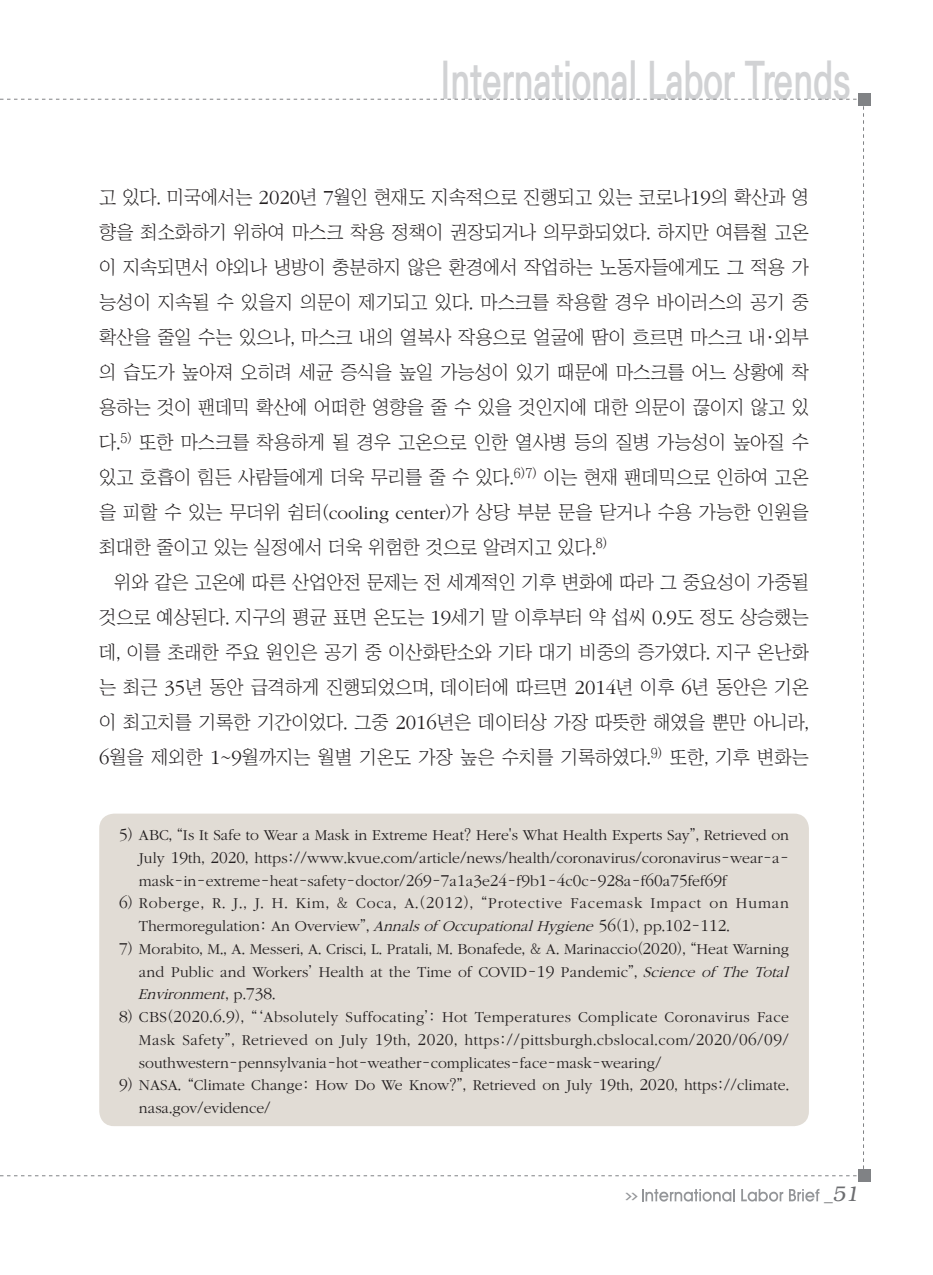
<style>
.page{position:relative;width:933px;height:1275px;background:#fff}
.page>*{position:absolute;margin:0;border:0;box-sizing:border-box;transform-origin:0 0}
.t1{font:700 50.4px "Ko Pub Dotum";color:#d1d2d4;scale:.7 1}
.t2{font:italic 300 21px "Bookman";color:#6c6d70}
.본문{font:18.9px/35px "Chosunilbo NM";color:#231f20;text-align:justify}
.각주{font:300 15.75px/22.8px "ITC Garamond Std";color:#231f20;text-align:justify}
.각주-2{font:300 15.75px/22.8px "ITC Garamond Std";letter-spacing:.055em;color:#231f20}
.t3{font:700 7.88px "Ko Pub Dotum";color:#939598;scale:2 1}
.s1{font-family:"ITC Garamond Std";font-weight:300;font-size:20.82px}
.s2{font-family:"ITC Garamond Std";font-weight:300}
.s3{font-size:17.32px}
.s4{font-family:"Chosunilbo NM";font-weight:400}
.s5{font-style:italic}
.s6{font-family:"Helvetica";font-weight:400;font-style:normal;font-size:17.5px}
</style>
<div class="page">
<div style="left:858px;top:93px;width:12px;height:12px;background:#808285"></div>
<div style="left:858px;top:1170px;width:12px;height:12px;background:#808285"></div>
<svg style="left:642px;top:1189px;width:93px;height:13px"></svg>
<svg style="left:741px;top:1189px;width:42px;height:13px"></svg>
<svg style="left:789px;top:1189px;width:30px;height:12px"></svg>
<div style="left:99px;top:814px;width:710px;height:312px;background:#e1dcd5;border-radius:15px"></div>
<h1 class="t1" style="left:440px;top:56px;width:588px">International Labor Trends</h1>
<p class="본문" style="left:99px;top:179px;width:711px">고 있다. 미국에서는 <span class="s1">2020</span>년 <span class="s1">7</span>월인 현재도 지속적으로 진행되고 있는 코로나<span class="s1">19</span>의 확산과 영 향을 최소화하기 위하여 마스크 착용 정책이 권장되거나 의무화되었다. 하지만 여름철 고온 이 지속되면서 야외나 냉방이 충분하지 않은 환경에서 작업하는 노동자들에게도 그 적용 가 능성이 지속될 수 있을지 의문이 제기되고 있다. 마스크를 착용할 경우 바이러스의 공기 중 확산을 줄일 수는 있으나, 마스크 내의 열복사 작용으로 얼굴에 땀이 흐르면 마스크 내·외부 의 습도가 높아져 오히려 세균 증식을 높일 가능성이 있기 때문에 마스크를 어느 상황에 착 용하는 것이 팬데믹 확산에 어떠한 영향을 줄 수 있을 것인지에 대한 의문이 끊이지 않고 있 다.<sup>5)</sup> 또한 마스크를 착용하게 될 경우 고온으로 인한 열사병 등의 질병 가능성이 높아질 수 있고 호흡이 힘든 사람들에게 더욱 무리를 줄 수 있다.<sup>6)7)</sup> 이는 현재 팬데믹으로 인하여 고온 을 피할 수 있는 무더위 쉼터(<span class="s2">cooling center</span>)가 상당 부분 문을 닫거나 수용 가능한 인원을 최대한 줄이고 있는 실정에서 더욱 위험한 것으로 알려지고 있다.<sup>8)</sup></p>
<p class="본문" style="left:99px;top:564px;width:711px;text-indent:15px">위와 같은 고온에 따른 산업안전 문제는 전 세계적인 기후 변화에 따라 그 중요성이 가중될 것으로 예상된다. 지구의 평균 표면 온도는 <span class="s1">19</span>세기 말 이후부터 약 섭씨 <span class="s1">0</span>.<span class="s1">9</span>도 정도 상승했는 데, 이를 초래한 주요 원인은 공기 중 이산화탄소와 기타 대기 비중의 증가였다. 지구 온난화 는 최근 <span class="s1">35</span>년 동안 급격하게 진행되었으며, 데이터에 따르면 <span class="s1">2014</span>년 이후 <span class="s1">6</span>년 동안은 기온 이 최고치를 기록한 기간이었다. 그중 <span class="s1">2016</span>년은 데이터상 가장 따뜻한 해였을 뿐만 아니라, <span class="s1">6</span>월을 제외한 <span class="s1">1</span>~<span class="s1">9</span>월까지는 월별 기온도 가장 높은 수치를 기록하였다.<sup>9)</sup> 또한, 기후 변화는</p>
<p class="각주" style="left:139px;top:824px;width:651px;text-indent:-20px"><span class="s3">5</span><span class="s4">)</span> ABC<span class="s4">, “</span>Is It Safe to Wear a Mask in Extreme Heat<span class="s4">?</span> Here<span class="s4">'</span>s What Health Experts Say<span class="s4">”,</span> Retrieved on July <span class="s3">19</span>th<span class="s4">,</span> <span class="s3">2020</span><span class="s4">,</span> https<span class="s4">://</span>www<span class="s4">.</span>kvue<span class="s4">.</span>com<span class="s4">/</span>article<span class="s4">/</span>news<span class="s4">/</span>health<span class="s4">/</span>coronavirus<span class="s4">/</span>coronavirus<span class="s4">-</span>wear<span class="s4">-</span>a&shy;mask<span class="s4">-</span>in<span class="s4">-</span>extreme<span class="s4">-</span>heat<span class="s4">-</span>safety<span class="s4">-</span>doctor<span class="s4">/</span><span class="s3">269</span><span class="s4">-</span><span class="s3">7</span>a<span class="s3">1</span>a<span class="s3">3</span>e<span class="s3">24</span><span class="s4">-</span>f<span class="s3">9</span>b<span class="s3">1</span><span class="s4">-</span><span class="s3">4</span>c<span class="s3">0</span>c<span class="s4">-</span><span class="s3">928</span>a<span class="s4">-</span>f<span class="s3">60</span>a<span class="s3">75</span>fef<span class="s3">69</span>f</p>
<p class="각주-2" style="left:139px;top:892px;width:651px;text-indent:-20px"><span class="s3">6</span><span class="s4">)</span> Roberge<span class="s4">,</span> R<span class="s4">.</span> J<span class="s4">.,</span> J<span class="s4">.</span> H<span class="s4">.</span> Kim<span class="s4">, &amp;</span> Coca<span class="s4">,</span> A<span class="s4">.(</span><span class="s3">2012</span><span class="s4">), “</span>Protective Facemask Impact on Human<br>Thermoregulation<span class="s4">:</span> An Overview<span class="s4">”,</span> <span class="s5">Annalsof OccupationalHygiene</span><span class="s3">56</span><span class="s4">(</span><span class="s3">1</span><span class="s4">),</span> pp<span class="s4">.</span><span class="s3">102</span><span class="s4">-</span><span class="s3">112</span><span class="s4">.</span></p>
<p class="각주" style="left:138px;top:938px;width:656px;text-align:left;text-indent:-19px"><span class="s3">7</span><span class="s4">)</span> Morabito<span class="s4">,</span> M<span class="s4">.,</span> A<span class="s4">.</span> Messeri<span class="s4">,</span> A<span class="s4">.</span> Crisci<span class="s4">,</span> L<span class="s4">.</span> Pratali<span class="s4">,</span> M<span class="s4">.</span> Bonafede<span class="s4">, &amp;</span> A<span class="s4">.</span> Marinaccio<span class="s4">(</span><span class="s3">2020</span><span class="s4">), “</span>Heat Warning and Public and Workers<span class="s4">’</span> Health at the Time of COVID<span class="s4">-</span><span class="s3">19</span> Pandemic<span class="s4">”,</span> <span class="s5">Science of The Total<br>Environment</span><span class="s4">,</span> p <span class="s4">.</span> <span class="s3">7 3 8</span> <span class="s4">.</span></p>
<p class="각주" style="left:139px;top:1006px;width:651px;text-indent:-20px"><span class="s3">8</span><span class="s4">)</span> CBS<span class="s4">(</span><span class="s3">2020</span><span class="s4">.</span><span class="s3">6</span><span class="s4">.</span><span class="s3">9</span><span class="s4">), “‘</span>Absolutely Suffocating<span class="s4">’:</span> Hot Temperatures Complicate Coronavirus Face Mask Safety<span class="s4">”,</span> Retrieved on July <span class="s3">19</span>th<span class="s4">,</span> <span class="s3">2020</span><span class="s4">,</span> https<span class="s4">://</span>pittsburgh<span class="s4">.</span>cbslocal<span class="s4">.</span>com<span class="s4">/</span><span class="s3">2020</span><span class="s4">/</span><span class="s3">06</span><span class="s4">/</span><span class="s3">09</span><span class="s4">/ </span>southwestern<span class="s4">-</span>pennsylvania<span class="s4">-</span>hot<span class="s4">-</span>weather<span class="s4">-</span>complicates<span class="s4">-</span>face<span class="s4">-</span>mask<span class="s4">-</span>wearing<span class="s4">/</span></p>
<p class="각주" style="left:139px;top:1074px;width:651px;text-indent:-20px"><span class="s3">9</span><span class="s4">)</span> NASA<span class="s4">. “</span>Climate Change<span class="s4">:</span> How Do We Know<span class="s4">?”,</span> Retrieved on July <span class="s3">19</span>th<span class="s4">,</span> <span class="s3">2020</span><span class="s4">,</span> https<span class="s4">://</span>climate<span class="s4">. </span>nasa<span class="s4">.</span>gov<span class="s4">/</span>evidence<span class="s4">/</span></p>
<p class="t3" style="left:625px;top:1192px;width:8px">&gt;&gt;</p>
<p class="t2" style="left:824px;top:1182px;width:36px"><span class="s6">_</span>51</p>
</div>
